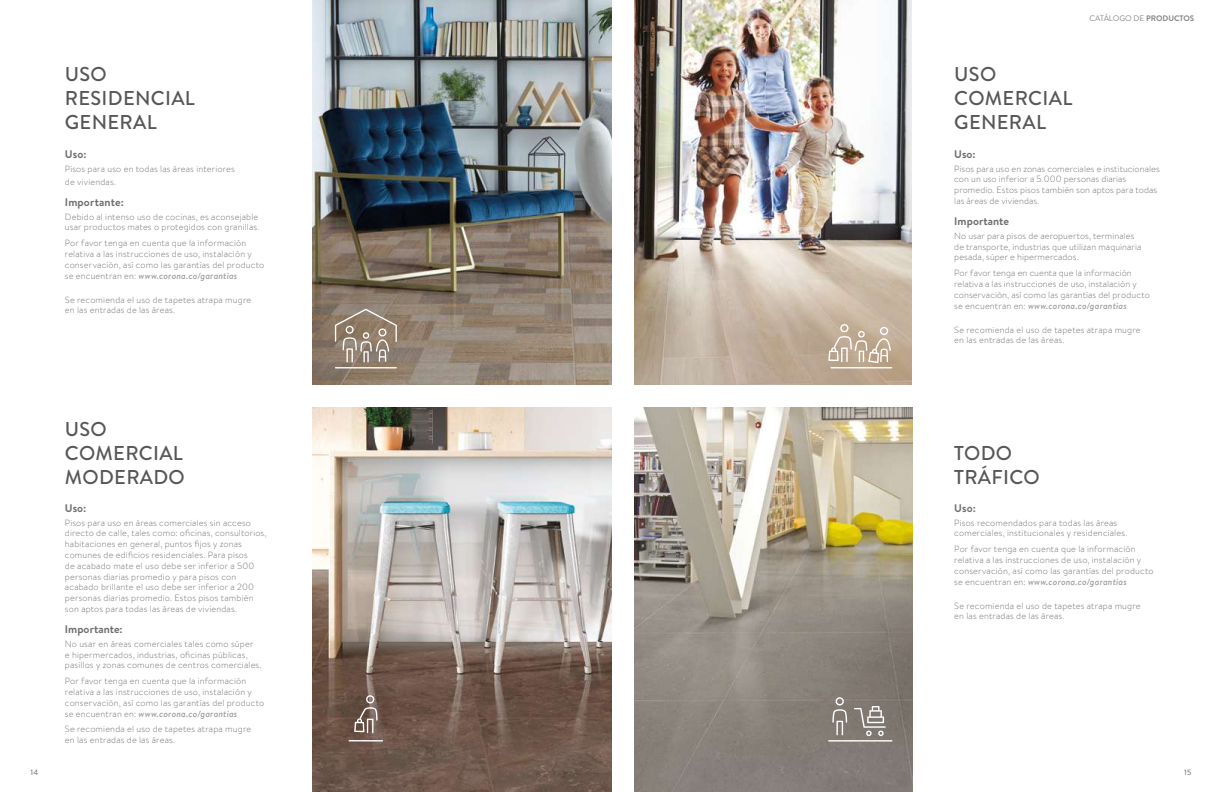
<style>
.page{position:relative;width:1224px;height:792px;background:#fff}
.page>*{position:absolute;margin:0;border:0;box-sizing:border-box;transform-origin:0 0}
.t1{font:500 20px/24px "Brandon Grotesque";letter-spacing:.015em;color:#575756}
.t2{font:700 11px "Brandon Text";letter-spacing:.005em;color:#706f6f}
.t3{font:300 9px/10.8px "Brandon Text";letter-spacing:.015em;color:#706f6f}
.t4{font:8px "Brandon Grotesque";color:#878787}
.t5{font:500 8px "Brandon Grotesque";color:#878787}
.s1{font-weight:500;font-style:italic;color:#9d9d9c}
.s2{font-weight:700}
</style>
<div class="page">
<img style="left:634px;top:0;width:278px;height:384px">
<hr style="left:831px;top:367px;width:61px;height:1px;background:#fff">
<svg style="left:828px;top:324px;width:63px;height:39px"></svg>
<img style="left:634px;top:408px;width:278px;height:384px">
<svg style="left:832px;top:697px;width:15px;height:38px"></svg>
<hr style="left:828px;top:740px;width:64px;height:2px;background:#fff">
<svg style="left:854px;top:706px;width:32px;height:30px"></svg>
<img style="left:312px;top:0;width:300px;height:384px">
<hr style="left:335px;top:367px;width:62px;height:1px;background:#fff">
<svg style="left:335px;top:309px;width:62px;height:53px"></svg>
<img style="left:312px;top:408px;width:300px;height:384px">
<hr style="left:349px;top:740px;width:34px;height:2px;background:#fff">
<svg style="left:354px;top:695px;width:24px;height:38px"></svg>
<h1 class="t1" style="left:65px;top:62px;width:132px">USO<br>RESIDENCIAL<br>GENERAL</h1>
<p class="t2" style="left:65px;top:146px;width:23px">Uso:</p>
<p class="t3" style="left:65px;top:162px;width:171px;line-height:13.2px">Pisos para uso en todas las áreas interiores de viviendas.</p>
<p class="t2" style="left:65px;top:194px;width:60px">Importante:</p>
<p class="t3" style="left:65px;top:211px;width:196px">Debido al intenso uso de cocinas, es aconsejable usar productos mates o protegidos con granillas.</p>
<p class="t3" style="left:65px;top:237px;width:201px">Por favor tenga en cuenta que la información relativa a las instrucciones de uso, instalación y conservación, así como las garantías del producto se encuentran en: <span class="s1">www.corona.co/garantias</span></p>
<p class="t3" style="left:65px;top:294px;width:188px">Se recomienda el uso de tapetes atrapa mugre en las entradas de las áreas.</p>
<h1 class="t1" style="left:65px;top:418px;width:121px">USO<br>COMERCIAL<br>MODERADO</h1>
<p class="t2" style="left:65px;top:500px;width:23px">Uso:</p>
<p class="t3" style="left:65px;top:517px;width:203px">Pisos para uso en áreas comerciales sin acceso directo de calle, tales como: oficinas, consultorios, habitaciones en general, puntos fijos y zonas comunes de edificios residenciales. Para pisos<br>de acabado mate el uso debe ser inferior a 500 personas diarias promedio y para pisos con acabado brillante el uso debe ser inferior a 200 personas diarias promedio. Estos pisos también son aptos para todas las áreas de viviendas.</p>
<p class="t2" style="left:65px;top:622px;width:59px">Importante:</p>
<p class="t3" style="left:65px;top:638px;width:198px">No usar en áreas comerciales tales como súper<br>e hipermercados, industrias, oficinas públicas, pasillos y zonas comunes de centros comerciales.</p>
<p class="t3" style="left:65px;top:675px;width:201px">Por favor tenga en cuenta que la información relativa a las instrucciones de uso, instalación y conservación, así como las garantías del producto se encuentran en: <span class="s1">www.corona.co/garantias</span></p>
<p class="t3" style="left:65px;top:724px;width:188px">Se recomienda el uso de tapetes atrapa mugre en las entradas de las áreas.</p>
<p class="t4" style="left:1090px;top:13px;width:106px">CATÁLOGO DE <span class="s2">PRODUCTOS</span></p>
<h1 class="t1" style="left:954px;top:62px;width:120px">USO<br>COMERCIAL<br>GENERAL</h1>
<p class="t2" style="left:954px;top:146px;width:23px">Uso:</p>
<p class="t3" style="left:954px;top:163px;width:207px">Pisos para uso en zonas comerciales e institucionales con un uso inferior a 5.000 personas diarias promedio. Estos pisos también son aptos para todas las áreas de viviendas.</p>
<p class="t2" style="left:954px;top:214px;width:56px">Importante</p>
<p class="t3" style="left:954px;top:230px;width:189px">No usar para pisos de aeropuertos, terminales de transporte, industrias que utilizan maquinaria pesada, súper e hipermercados.</p>
<p class="t3" style="left:954px;top:267px;width:197px">Por favor tenga en cuenta que la información relativa a las instrucciones de uso, instalación y conservación, así como las garantías del producto se encuentran en: <span class="s1">www.corona.co/garantias</span></p>
<p class="t3" style="left:954px;top:324px;width:188px">Se recomienda el uso de tapetes atrapa mugre en las entradas de las áreas.</p>
<h1 class="t1" style="left:954px;top:442px;width:87px">TODO<br>TRÁFICO</h1>
<p class="t2" style="left:954px;top:500px;width:23px">Uso:</p>
<p class="t3" style="left:954px;top:517px;width:175px">Pisos recomendados para todas las áreas comerciales, institucionales y residenciales.</p>
<p class="t3" style="left:954px;top:543px;width:201px">Por favor tenga en cuenta que la información relativa a las instrucciones de uso, instalación y conservación, así como las garantías del producto se encuentran en: <span class="s1">www.corona.co/garantias</span></p>
<p class="t3" style="left:954px;top:600px;width:188px">Se recomienda el uso de tapetes atrapa mugre en las entradas de las áreas.</p>
<p class="t5" style="left:30px;top:767px;width:9px">14</p>
<p class="t5" style="left:1184px;top:767px;width:9px">15</p>
</div>
